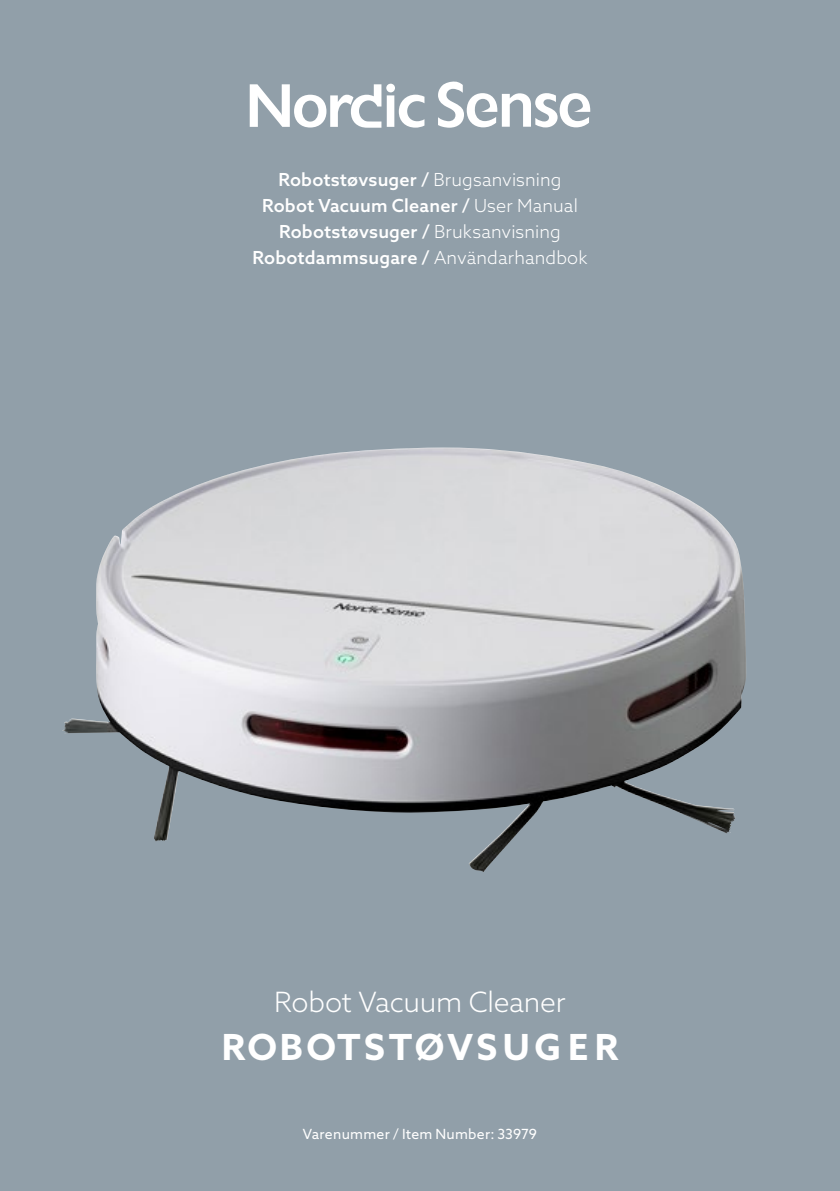
<style>
.page{position:relative;width:840px;height:1191px;background:#fff}
.page>*{position:absolute;margin:0;border:0;box-sizing:border-box;transform-origin:0 0}
._06_SE_brødtekst{font:700 36px "Azo Sans";letter-spacing:.095em;color:#fff}
._06_SE_brødtekst-2{font:300 28px "Azo Sans";letter-spacing:-.01em;color:#fff}
._03_DK_brødtekst{font:500 18px "Azo Sans";letter-spacing:.01em;color:#fff}
._02_Mellemrubrik{font:14px "Azo Sans";letter-spacing:.015em;color:#fff}
.s1{font-weight:300}
</style>
<div class="page">
<div style="left:0;top:0;width:839px;height:1191px;background:#919fa9"></div>
<img style="left:62px;top:447px;width:669px;height:425px">
<svg style="left:249px;top:81px;width:341px;height:47px"></svg>
<p class="_03_DK_brødtekst" style="left:278px;top:167px;width:284px">Robotstøvsuger / <span class="s1">Brugsanvisning</span></p>
<p class="_03_DK_brødtekst" style="left:262px;top:193px;width:317px">Robot Vacuum Cleaner / <span class="s1">User Manual</span></p>
<p class="_03_DK_brødtekst" style="left:279px;top:219px;width:283px">Robotstøvsuger / <span class="s1">Bruksanvisning</span></p>
<p class="_03_DK_brødtekst" style="left:252px;top:245px;width:336px">Robotdammsugare / <span class="s1">Användarhandbok</span></p>
<p class="_06_SE_brødtekst-2" style="left:274px;top:984px;width:293px">Robot Vacuum Cleaner</p>
<p class="_06_SE_brødtekst" style="left:221px;top:1023px;width:398px">ROBOTSTØVSUGER</p>
<p class="_02_Mellemrubrik" style="left:303px;top:1124px;width:236px">Varenummer / Item Number: 33979</p>
</div>
